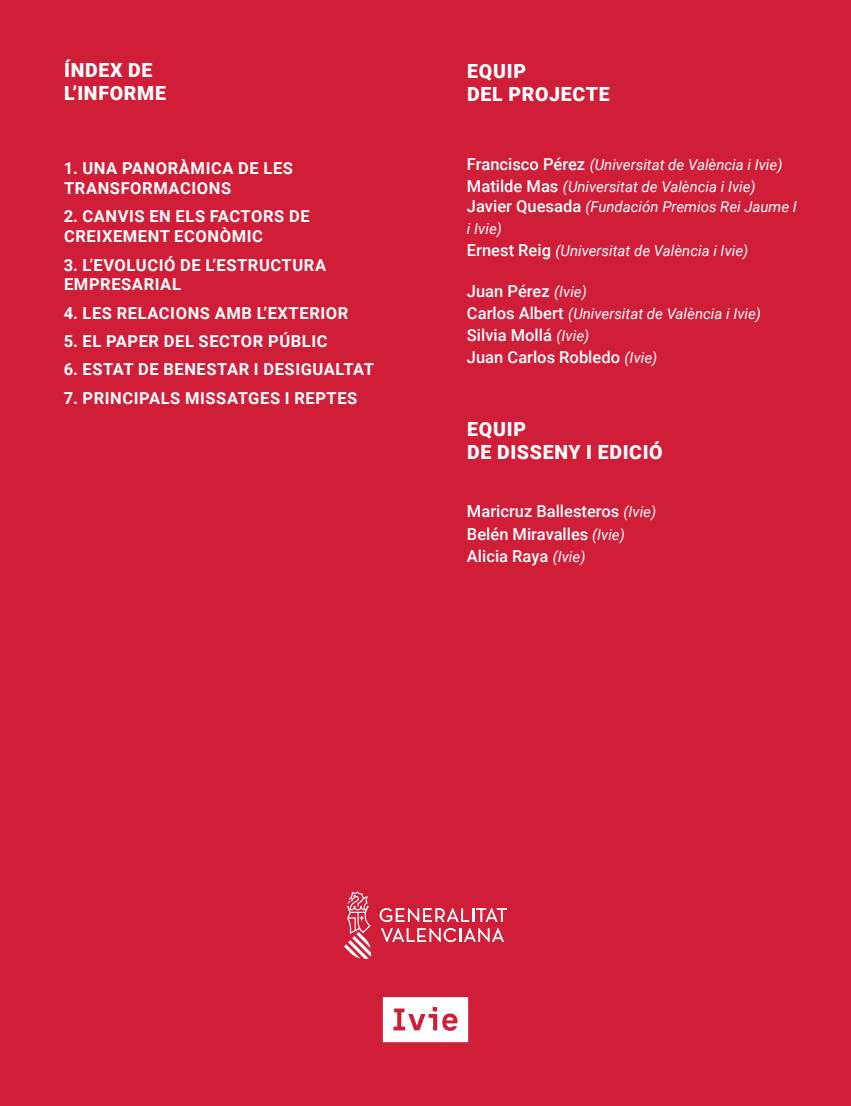
<style>
.page{position:relative;width:851px;height:1106px;background:#fff}
.page>*{position:absolute;margin:0;border:0;box-sizing:border-box;transform-origin:0 0}
.t1{font:900 19.5px/23px "Roboto";letter-spacing:.035em;color:#fff}
.t2{font:700 16.5px/19.8px "Roboto";letter-spacing:.035em;color:#fff}
.t3{font:500 16.5px/21.6px "Roboto";color:#fff}
.t4{font:italic 15px/21.6px "Roboto";color:#fff}
.s1{font-weight:500;font-style:normal;font-size:16.5px}
.s2{font-weight:400;font-style:italic;font-size:15px}
</style>
<div class="page">
<div style="left:0;top:0;width:850px;height:1106px;background:#d01e39"></div>
<svg style="left:383px;top:997px;width:85px;height:45px;background:#f8dee2"></svg>
<hr style="left:471px;top:908px;width:3px;height:14px;background:#fff">
<svg style="left:476px;top:908px;width:31px;height:14px"></svg>
<svg style="left:379px;top:908px;width:90px;height:14px"></svg>
<svg style="left:463px;top:928px;width:41px;height:14px"></svg>
<hr style="left:459px;top:928px;width:3px;height:14px;background:#fff">
<svg style="left:381px;top:928px;width:75px;height:14px"></svg>
<svg style="left:344px;top:891px;width:27px;height:68px"></svg>
<p class="t1" style="left:64px;top:58px;width:103px">ÍNDEX DE<br>L’INFORME</p>
<p class="t2" style="left:64px;top:158px;width:231px">1. UNA PANORÀMICA DE LES<br>TRANSFORMACIONS</p>
<p class="t2" style="left:64px;top:206px;width:247px">2. CANVIS EN ELS FACTORS DE<br>CREIXEMENT ECONÒMIC</p>
<p class="t2" style="left:64px;top:254px;width:264px">3. L’EVOLUCIÓ DE L’ESTRUCTURA<br>EMPRESARIAL</p>
<p class="t2" style="left:64px;top:302px;width:286px">4. LES RELACIONS AMB L’EXTERIOR</p>
<p class="t2" style="left:64px;top:331px;width:265px">5. EL PAPER DEL SECTOR PÚBLIC</p>
<p class="t2" style="left:64px;top:359px;width:312px">6. ESTAT DE BENESTAR I DESIGUALTAT</p>
<p class="t2" style="left:64px;top:387px;width:295px">7. PRINCIPALS MISSATGES I REPTES</p>
<p class="t1" style="left:467px;top:59px;width:60px">EQUIP</p>
<p class="t1" style="left:467px;top:82px;width:144px">DEL PROJECTE</p>
<p class="t4" style="left:467px;top:154px;width:317px"><span class="s1">Francisco Pérez</span> (Universitat de València i Ivie)</p>
<p class="t4" style="left:467px;top:175px;width:290px"><span class="s1">Matilde Mas</span> (Universitat de València i Ivie)</p>
<p class="t4" style="left:467px;top:195px;width:331px"><span class="s1">Javier Quesada</span> (Fundación Premios Rei Jaume I i Ivie)</p>
<p class="t4" style="left:467px;top:240px;width:283px"><span class="s1">Ernest Reig</span> (Universitat de València i Ivie)</p>
<p class="t3" style="left:467px;top:280px;width:121px">Juan Pérez <span class="s2">(Ivie)</span></p>
<p class="t4" style="left:467px;top:302px;width:295px"><span class="s1">Carlos Albert</span> (Universitat de València i Ivie)</p>
<p class="t3" style="left:467px;top:323px;width:124px">Silvia Mollá <span class="s2">(Ivie)</span></p>
<p class="t3" style="left:467px;top:346px;width:192px">Juan Carlos Robledo <span class="s2">(Ivie)</span></p>
<p class="t1" style="left:467px;top:416px;width:60px">EQUIP</p>
<p class="t1" style="left:467px;top:439px;width:197px">DE DISSENY I EDICIÓ</p>
<p class="t3" style="left:467px;top:500px;width:191px">Maricruz Ballesteros <span class="s2">(Ivie)</span></p>
<p class="t3" style="left:467px;top:523px;width:159px">Belén Miravalles <span class="s2">(Ivie)<br></span>Alicia Raya <span class="s2">(Ivie)</span></p>
</div>
